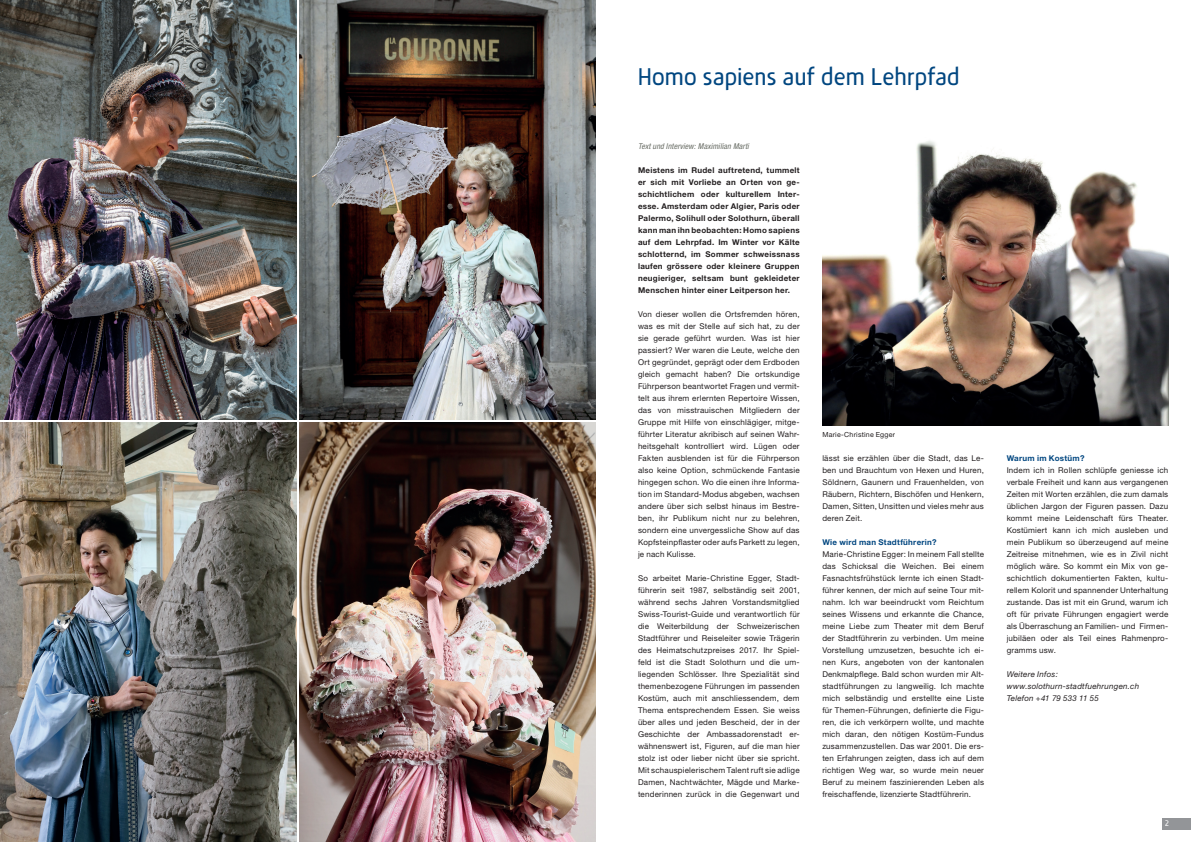
<style>
.page{position:relative;width:1191px;height:842px;background:#fff}
.page>*{position:absolute;margin:0;border:0;box-sizing:border-box;transform-origin:0 0}
.t1{font:24px "Rene Menue";letter-spacing:.03em;color:#004680}
.t2{font:8px/12px "Helvetica Neue";letter-spacing:.025em;color:#231f20;text-align:justify}
.t3{font:700 8px/12px "Helvetica Neue";letter-spacing:.035em;color:#231f20;text-align:justify}
.t4{font:italic 8px/12px "Helvetica Neue";letter-spacing:.025em;color:#231f20}
.t5{font:700 8px "Helvetica Neue";letter-spacing:.035em;color:#004680}
.t6{font:italic condensed 8px "Helvetica Neue";letter-spacing:.015em;color:#6a6e66}
.t7{font:8px "Rene Menue";color:#fff}
.t8{font:7px "Helvetica Neue";letter-spacing:.035em;color:#231f20}
</style>
<div class="page">
<div style="left:1161px;top:818px;width:30px;height:11px;background:#939598"></div>
<img style="left:822px;top:141px;width:346px;height:284px">
<img style="left:299px;top:0;width:296px;height:420px">
<img style="left:0;top:422px;width:296px;height:420px">
<img style="left:299px;top:422px;width:296px;height:420px">
<img style="left:0;top:0;width:296px;height:420px">
<h1 class="t1" style="left:638px;top:61px;width:323px">Homo sapiens auf dem Lehrpfad</h1>
<p class="t6" style="left:638px;top:142px;width:112px">Text und Interview: Maximilian Marti</p>
<p class="t3" style="left:638px;top:164px;width:163px">Meistens im Rudel auftretend, tummelt er sich mit Vorliebe an Orten von ge&shy;schichtlichem oder kulturellem Inter&shy;esse. Amsterdam oder Algier, Paris oder Palermo, Solihull oder Solothurn, überall kann man ihn beobachten: Homo sapiens auf dem Lehrpfad. Im Winter vor Kälte schlotternd, im Sommer schweissnass laufen grössere oder kleinere Gruppen neugieriger, seltsam bunt gekleideter Menschen hinter einer Leitperson her.</p>
<p class="t2" style="left:638px;top:308px;width:163px">Von dieser wollen die Ortsfremden hören, was es mit der Stelle auf sich hat, zu der sie gerade geführt wurden. Was ist hier passiert? Wer waren die Leute, welche den Ort gegründet, geprägt oder dem Erdboden gleich gemacht haben? Die ortskundige Führperson beantwortet Fragen und vermit&shy;telt aus ihrem erlernten Repertoire Wissen, das von misstrauischen Mitgliedern der Gruppe mit Hilfe von einschlägiger, mitge&shy;führter Literatur akribisch auf seinen Wahr&shy;heitsgehalt kontrolliert wird. Lügen oder Fakten ausblenden ist für die Führperson also keine Option, schmückende Fantasie hingegen schon. Wo die einen ihre Informa&shy;tion im Standard-Modus abgeben, wachsen andere über sich selbst hinaus im Bestre&shy;ben, ihr Publikum nicht nur zu belehren, sondern eine unvergessliche Show auf das Kopfsteinpflaster oder aufs Parkett zu legen, je nach Kulisse.</p>
<p class="t2" style="left:638px;top:572px;width:163px">So arbeitet Marie-Christine Egger, Stadt&shy;führerin seit 1987, selbständig seit 2001, während sechs Jahren Vorstandsmitglied Swiss-Tourist-Guide und verantwortlich für die Weiterbildung der Schweizerischen Stadtführer und Reiseleiter sowie Trägerin des Heimatschutzpreises 2017. Ihr Spiel&shy;feld ist die Stadt Solothurn und die um&shy;liegenden Schlösser. Ihre Spezialität sind themenbezogene Führungen im passenden Kostüm, auch mit anschliessendem, dem Thema entsprechendem Essen. Sie weiss über alles und jeden Bescheid, der in der Geschichte der Ambassadorenstadt er&shy;wähnenswert ist, Figuren, auf die man hier stolz ist oder lieber nicht über sie spricht.<br>Mit schauspielerischem Talent ruft sie adlige Damen, Nachtwächter, Mägde und Marke&shy;tenderinnen zurück in die Gegenwart und</p>
<p class="t8" style="left:822px;top:431px;width:74px">Marie-Christine Egger</p>
<p class="t2" style="left:822px;top:452px;width:163px">lässt sie erzählen über die Stadt, das Le&shy;ben und Brauchtum von Hexen und Huren, Söldnern, Gaunern und Frauenhelden, von Räubern, Richtern, Bischöfen und Henkern, Damen, Sitten, Unsitten und vieles mehr aus deren Zeit.</p>
<p class="t5" style="left:822px;top:538px;width:116px">Wie wird man Stadtführerin?</p>
<p class="t2" style="left:822px;top:548px;width:163px">Marie-Christine Egger: In meinem Fall stellte das Schicksal die Weichen. Bei einem Fasnachtsfrühstück lernte ich einen Stadt&shy;führer kennen, der mich auf seine Tour mit&shy;nahm. Ich war beeindruckt vom Reichtum seines Wissens und erkannte die Chance, meine Liebe zum Theater mit dem Beruf der Stadtführerin zu verbinden. Um meine Vorstellung umzusetzen, besuchte ich ei&shy;nen Kurs, angeboten von der kantonalen Denkmalpflege. Bald schon wurden mir Alt&shy;stadtführungen zu langweilig. Ich machte mich selbständig und erstellte eine Liste für Themen-Führungen, definierte die Figu&shy;ren, die ich verkörpern wollte, und machte mich daran, den nötigen Kostüm-Fundus zusammenzustellen. Das war 2001. Die ers&shy;ten Erfahrungen zeigten, dass ich auf dem richtigen Weg war, so wurde mein neuer Beruf zu meinem faszinierenden Leben als freischaffende, lizenzierte Stadtführerin.</p>
<p class="t5" style="left:1006px;top:454px;width:79px">Warum im Kostüm?</p>
<p class="t2" style="left:1006px;top:464px;width:163px">Indem ich in Rollen schlüpfe geniesse ich verbale Freiheit und kann aus vergangenen Zeiten mit Worten erzählen, die zum damals üblichen Jargon der Figuren passen. Dazu kommt meine Leidenschaft fürs Theater.<br>Kostümiert kann ich mich ausleben und mein Publikum so überzeugend auf meine Zeitreise mitnehmen, wie es in Zivil nicht möglich wäre. So kommt ein Mix von ge&shy;schichtlich dokumentierten Fakten, kultu&shy;rellem Kolorit und spannender Unterhaltung zustande. Das ist mit ein Grund, warum ich oft für private Führungen engagiert werde als Überraschung an Familien- und Firmen&shy;jubiläen oder als Teil eines Rahmenpro&shy;gramms usw.</p>
<p class="t4" style="left:1006px;top:668px;width:134px">Weitere Infos: www.solothurn-stadtfuehrungen.ch<br>Telefon +41 79 533 11 55</p>
<p class="t7" style="left:1164px;top:818px;width:6px">2</p>
</div>
